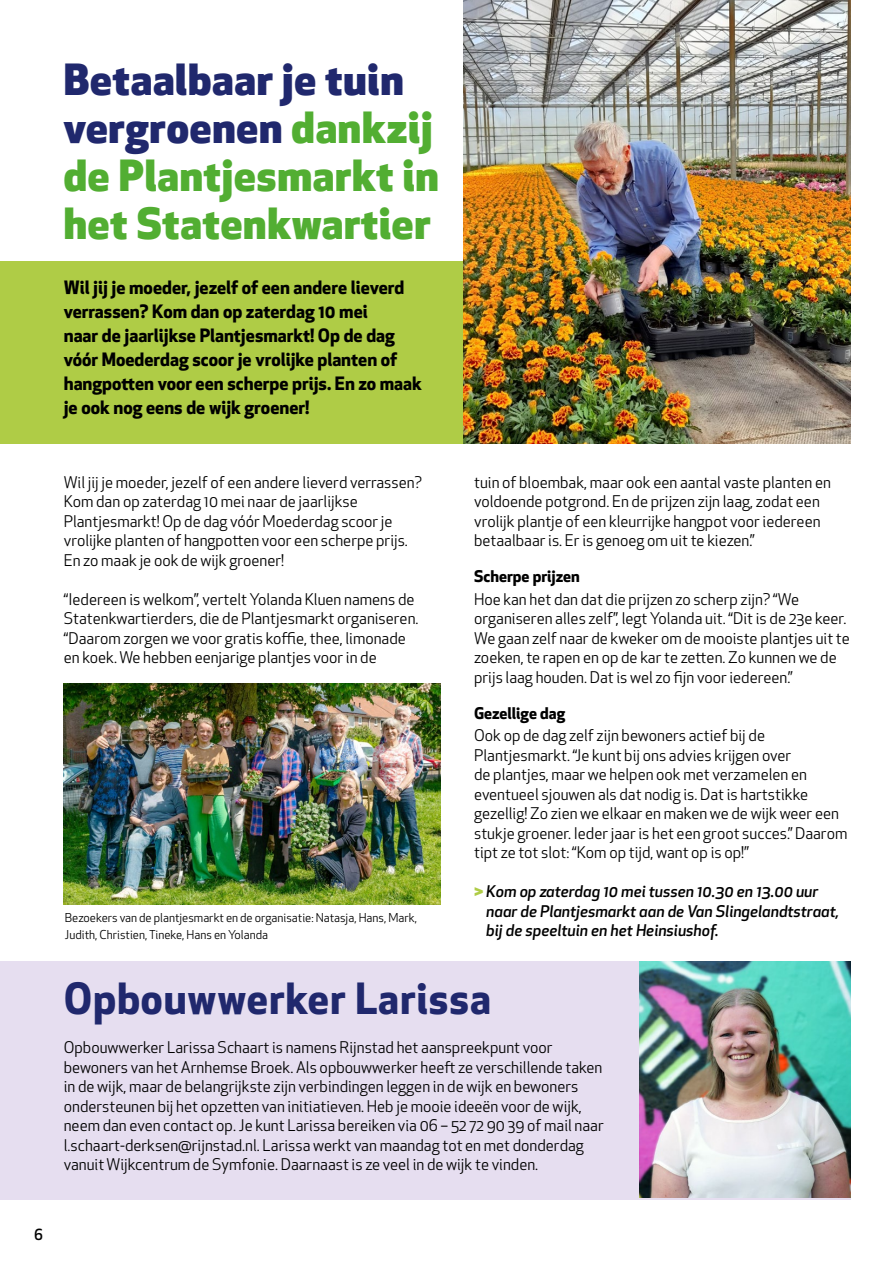
<style>
.page{position:relative;width:893px;height:1263px;background:#fff}
.page>*{position:absolute;margin:0;border:0;box-sizing:border-box;transform-origin:0 0}
.kop18{font:800 42px/47.7px "Apex New";letter-spacing:.02em;color:#52ae32}
.kop18-2{font:700 42px "Apex New";letter-spacing:.02em;color:#20286d}
.tekst{font:700 18px/24px "Apex New";color:#000}
.tekst-2{font:15.75px/19.5px "Apex New";color:#000}
.tekst-3{font:italic 500 15.75px/19.5px "Apex New";color:#000}
.tekst-4{font:700 15.75px "Apex New";color:#000}
.t1{font:500 15px "Apex New";color:#000}
.tekst-5{font:12px/16.5px "Apex New";color:#000}
.s1{color:#20286d}
.s2{font-weight:800;font-style:normal;color:#afcc46}
</style>
<div class="page">
<hr style="left:892px;top:216px;width:1px;height:441px;background:#eaf6fe">
<div style="left:0;top:261px;width:850px;height:183px;background:#afcc46"></div>
<hr style="left:892px;top:657px;width:1px;height:606px;background:#eaf6fe">
<div style="left:0;top:961px;width:850px;height:238px;background:#e6def0"></div>
<img style="left:463px;top:0;width:387px;height:444px">
<img style="left:64px;top:684px;width:376px;height:221px">
<img style="left:639px;top:961px;width:211px;height:236px">
<p class="kop18" style="left:64px;top:55px;width:376px"><span class="s1">Betaalbaar je tuin vergroenen</span> dankzij de Plantjesmarkt in het Statenkwartier</p>
<p class="tekst" style="left:64px;top:275px;width:360px">Wil jij je moeder, jezelf of een andere lieverd verrassen? Kom dan op zaterdag 10 mei<br>naar de jaarlijkse Plantjesmarkt! Op de dag vóór Moederdag scoor je vrolijke planten of hangpotten voor een scherpe prijs. En zo maak je ook nog eens de wijk groener!</p>
<p class="tekst-2" style="left:64px;top:472px;width:360px">Wil jij je moeder, jezelf of een andere lieverd verrassen?<br>Kom dan op zaterdag 10 mei naar de jaarlijkse Plantjesmarkt! Op de dag vóór Moederdag scoor je vrolijke planten of hangpotten voor een scherpe prijs.<br>En zo maak je ook de wijk groener!</p>
<p class="tekst-2" style="left:64px;top:589px;width:356px">“Iedereen is welkom”, vertelt Yolanda Kluen namens de Statenkwartierders, die de Plantjesmarkt organiseren. “Daarom zorgen we voor gratis koffie, thee, limonade en koek. We hebben eenjarige plantjes voor in de</p>
<p class="tekst-5" style="left:65px;top:909px;width:354px">Bezoekers van de plantjesmarkt en de organisatie: Natasja, Hans, Mark,<br>Judith, Christien, Tineke, Hans en Yolanda</p>
<p class="tekst-2" style="left:474px;top:472px;width:358px">tuin of bloembak, maar ook een aantal vaste planten en voldoende potgrond. En de prijzen zijn laag, zodat een vrolijk plantje of een kleurrijke hangpot voor iedereen betaalbaar is. Er is genoeg om uit te kiezen.”</p>
<p class="tekst-4" style="left:474px;top:565px;width:107px">Scherpe prijzen</p>
<p class="tekst-2" style="left:474px;top:589px;width:377px">Hoe kan het dan dat die prijzen zo scherp zijn? “We organiseren alles zelf”, legt Yolanda uit. “Dit is de 23e keer.<br>We gaan zelf naar de kweker om de mooiste plantjes uit te zoeken, te rapen en op de kar te zetten. Zo kunnen we de prijs laag houden. Dat is wel zo fijn voor iedereen.”</p>
<p class="tekst-4" style="left:474px;top:701px;width:93px">Gezellige dag</p>
<p class="tekst-2" style="left:474px;top:726px;width:375px">Ook op de dag zelf zijn bewoners actief bij de Plantjesmarkt. “Je kunt bij ons advies krijgen over<br>de plantjes, maar we helpen ook met verzamelen en eventueel sjouwen als dat nodig is. Dat is hartstikke gezellig! Zo zien we elkaar en maken we de wijk weer een stukje groener. Ieder jaar is het een groot succes.” Daarom tipt ze tot slot: “Kom op tijd, want op is op!”</p>
<p class="tekst-3" style="left:486px;top:881px;width:354px;text-indent:-12px"><span class="s2">&gt;</span> Kom op zaterdag 10 mei tussen 10.30 en 13.00 uur naar de Plantjesmarkt aan de Van Slingelandtstraat, bij de speeltuin en het Heinsiushof.</p>
<p class="kop18-2" style="left:64px;top:968px;width:429px">Opbouwwerker Larissa</p>
<p class="tekst-2" style="left:64px;top:1038px;width:541px">Opbouwwerker Larissa Schaart is namens Rijnstad het aanspreekpunt voor bewoners van het Arnhemse Broek. Als opbouwwerker heeft ze verschillende taken in de wijk, maar de belangrijkste zijn verbindingen leggen in de wijk en bewoners ondersteunen bij het opzetten van initiatieven. Heb je mooie ideeën voor de wijk, neem dan even contact op. Je kunt Larissa bereiken via 06 – 52 72 90 39 of mail naar l.schaart-derksen@rijnstad.nl. Larissa werkt van maandag tot en met donderdag vanuit Wijkcentrum de Symfonie. Daarnaast is ze veel in de wijk te vinden.</p>
<p class="t1" style="left:34px;top:1225px;width:10px">6</p>
</div>
